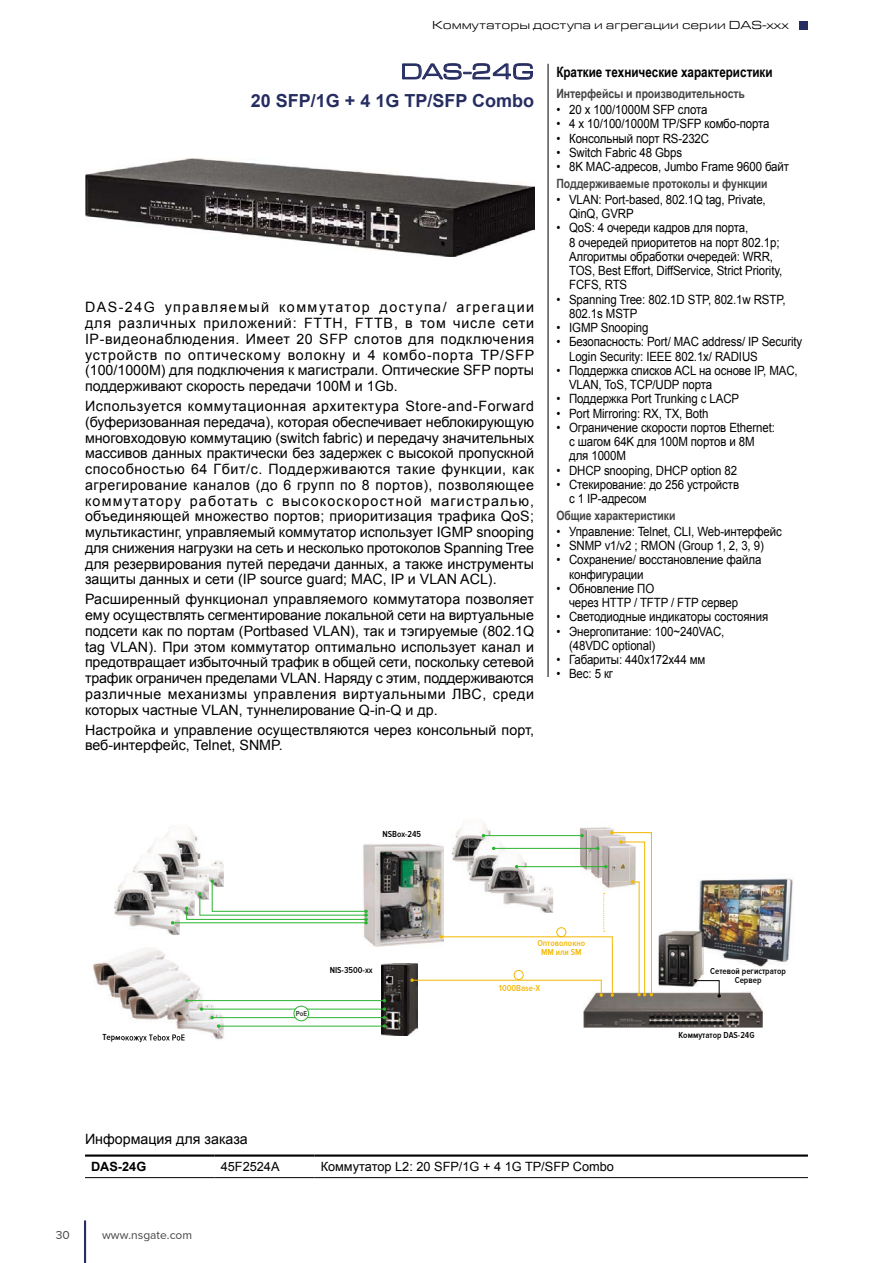
<style>
.page{position:relative;width:893px;height:1263px;background:#fff}
.page>*{position:absolute;margin:0;border:0;box-sizing:border-box;transform-origin:0 0}
.t1{font:22.5px "Eurostile Ext";color:#262d61}
.t2{font:700 18px "Arial";color:#262d61}
.t3{font:14.25px/15.8px "Arial";color:#000;text-align:justify}
.t4{font:700 14.25px "Arial Narrow";color:#000}
.t5{font:12.75px/14.2px "Arial";letter-spacing:-.01em;color:#000;scale:.9 1}
.t6{font:700 12.75px "Arial Narrow";letter-spacing:-.005em;color:#454545}
.t7{font:12.75px "Arial";letter-spacing:-.01em;color:#000}
.t8{font:700 12.75px "Arial";color:#000}
.t9{font:12px "Eurostile Ext";color:#000}
.t10{font:12px "Proxima Nova";color:#454545}
.t11{font:600 9px/9px "Proxima Nova Cond";color:#000;text-align:center}
.t12{font:600 9px/9px "Proxima Nova Cond";color:#f3b800;text-align:center}
.t13{font:700 7.5px "Proxima Nova Cond";color:#454545}
</style>
<div class="page">
<hr style="left:84px;top:1220px;width:2px;height:43px;background:#262d61">
<div style="left:800px;top:21px;width:8px;height:8px;background:#262d61"></div>
<img style="left:381px;top:963px;width:36px;height:73px">
<img style="left:698px;top:878px;width:95px;height:91px">
<img style="left:658px;top:930px;width:45px;height:57px">
<img style="left:697px;top:929px;width:6px;height:40px">
<img style="left:583px;top:992px;width:180px;height:36px">
<svg style="left:694px;top:979px;width:27px;height:19px"></svg>
<img style="left:363px;top:844px;width:47px;height:103px">
<img style="left:164px;top:828px;width:60px;height:51px">
<img style="left:458px;top:822px;width:33px;height:9px">
<img style="left:147px;top:845px;width:6px;height:8px">
<img style="left:164px;top:837px;width:45px;height:42px">
<img style="left:132px;top:862px;width:53px;height:53px">
<img style="left:143px;top:862px;width:42px;height:38px">
<img style="left:158px;top:853px;width:37px;height:34px">
<img style="left:114px;top:881px;width:66px;height:54px">
<img style="left:129px;top:873px;width:51px;height:43px">
<img style="left:143px;top:873px;width:37px;height:27px">
<img style="left:158px;top:873px;width:22px;height:14px">
<hr style="left:173px;top:922px;width:193px;height:1px;background:#29b42f">
<svg style="left:185px;top:879px;width:183px;height:45px"></svg>
<img style="left:580px;top:827px;width:34px;height:4px">
<img style="left:587px;top:830px;width:27px;height:1px">
<img style="left:93px;top:948px;width:72px;height:38px">
<img style="left:103px;top:956px;width:76px;height:41px">
<img style="left:114px;top:967px;width:75px;height:42px">
<img style="left:139px;top:1001px;width:88px;height:42px">
<img style="left:124px;top:1036px;width:61px;height:6px">
<img style="left:139px;top:1001px;width:79px;height:35px">
<img style="left:139px;top:1034px;width:46px;height:2px">
<img style="left:131px;top:982px;width:75px;height:43px">
<img style="left:124px;top:977px;width:68px;height:35px">
<hr style="left:219px;top:1026px;width:165px;height:1px;background:#29b42f">
<hr style="left:212px;top:1017px;width:172px;height:1px;background:#29b42f">
<svg style="left:210px;top:1016px;width:10px;height:12px"></svg>
<hr style="left:202px;top:1009px;width:182px;height:1px;background:#29b42f">
<hr style="left:187px;top:1000px;width:197px;height:1px;background:#29b42f">
<svg style="left:383px;top:999px;width:3px;height:29px"></svg>
<div style="left:294px;top:1006px;width:15px;height:15px;background:#fff;border-radius:50%"></div>
<div style="left:293px;top:1006px;width:16px;height:15px;border:1px solid #29b42f;border-radius:50%"></div>
<svg style="left:410px;top:831px;width:243px;height:166px"></svg>
<svg style="left:402px;top:63px;width:131px;height:17px"></svg>
<hr style="left:548px;top:64px;width:1px;height:613px;background:#000">
<hr style="left:85px;top:1154px;width:130px;height:3px;background:#000">
<hr style="left:215px;top:1154px;width:100px;height:3px;background:#000">
<hr style="left:315px;top:1154px;width:493px;height:3px;background:#000">
<hr style="left:85px;top:1177px;width:130px;height:1px;background:#000">
<hr style="left:215px;top:1177px;width:100px;height:1px;background:#000">
<hr style="left:315px;top:1177px;width:493px;height:1px;background:#000">
<img style="left:85px;top:159px;width:449px;height:97px">
<p class="t9" style="left:432px;top:19px;width:358px">Коммутаторы доступа и агрегации серии DAS-xxx</p>
<h1 class="t1" style="left:401px;top:59px;width:135px">DAS-24G</h1>
<p class="t2" style="left:251px;top:89px;width:285px">20 SFP/1G + 4 1G TP/SFP Combo</p>
<p class="t3" style="left:85px;top:300px;width:451px">DAS-24G управляемый коммутатор доступа/ агрегации для различных приложений: FTTH, FTTB, в том числе сети IP-видеонаблюдения. Имеет 20 SFP слотов для подключения устройств по оптическому волокну и 4 комбо-порта TP/SFP (100/1000M) для подключения к магистрали. Оптические SFP порты поддерживают скорость передачи 100M и 1Gb.</p>
<p class="t3" style="left:85px;top:398px;width:451px">Используется коммутационная архитектура Store-and-Forward (буферизованная передача), которая обеспечивает неблокирующую многовходовую коммутацию (switch fabric) и передачу значительных массивов данных практически без задержек с высокой пропускной способностью 64 Гбит/с. Поддерживаются такие функции, как агрегирование каналов (до 6 групп по 8 портов), позволяющее коммутатору работать с высокоскоростной магистралью, объединяющей множество портов; приоритизация трафика QoS; мультикастинг, управляемый коммутатор использует IGMP snooping для снижения нагрузки на сеть и несколько протоколов Spanning Tree для резервирования путей передачи данных, а также инструменты защиты данных и сети (IP source guard; MAC, IP и VLAN ACL).</p>
<p class="t3" style="left:85px;top:591px;width:451px">Расширенный функционал управляемого коммутатора позволяет ему осуществлять сегментирование локальной сети на виртуальные подсети как по портам (Portbased VLAN), так и тэгируемые (802.1Q tag VLAN). При этом коммутатор оптимально использует канал и предотвращает избыточный трафик в общей сети, поскольку сетевой трафик ограничен пределами VLAN. Наряду с этим, поддерживаются различные механизмы управления виртуальными ЛВС, среди которых частные VLAN, туннелирование Q-in-Q и др.</p>
<p class="t3" style="left:85px;top:722px;width:450px">Настройка и управление осуществляются через консольный порт, веб-интерфейс, Telnet, SNMP.</p>
<p class="t4" style="left:556px;top:61px;width:218px">Краткие технические характеристики</p>
<p class="t6" style="left:556px;top:84px;width:190px">Интерфейсы и производительность</p>
<p class="t5" style="left:556px;top:103px;width:169px">• 20 x 100/1000M SFP слота</p>
<p class="t5" style="left:556px;top:117px;width:238px">• 4 x 10/100/1000M TP/SFP комбо-порта</p>
<p class="t5" style="left:556px;top:131px;width:171px">• Консольный порт RS-232C</p>
<p class="t5" style="left:556px;top:145px;width:141px">• Switch Fabric 48 Gbps</p>
<p class="t5" style="left:556px;top:160px;width:260px">• 8K MAC-адресов, Jumbo Frame 9600 байт</p>
<p class="t6" style="left:556px;top:173px;width:213px">Поддерживаемые протоколы и функции</p>
<p class="t5" style="left:569px;top:192px;width:220px;text-indent:-13px">• VLAN: Port-based, 802.1Q tag, Private,<br>QinQ, GVRP</p>
<p class="t5" style="left:569px;top:221px;width:238px;text-indent:-13px">• QoS: 4 очереди кадров для порта,<br>8 очередей приоритетов на порт 802.1p; Алгоритмы обработки очередей: WRR, TOS, Best Effort, DiffService, Strict Priority, FCFS, RTS</p>
<p class="t5" style="left:569px;top:292px;width:242px;text-indent:-13px">• Spanning Tree: 802.1D STP, 802.1w RSTP,<br>802.1s MSTP</p>
<p class="t5" style="left:556px;top:321px;width:104px">• IGMP Snooping</p>
<p class="t5" style="left:569px;top:335px;width:261px;text-indent:-13px">• Безопасность: Port/ MAC address/ IP Security<br>Login Security: IEEE 802.1x/ RADIUS</p>
<p class="t5" style="left:569px;top:363px;width:256px;text-indent:-13px">• Поддержка списков ACL на основе IP, MAC,<br>VLAN, ToS, TCP/UDP порта</p>
<p class="t5" style="left:556px;top:392px;width:205px">• Поддержка Port Trunking с LACP</p>
<p class="t5" style="left:556px;top:406px;width:171px">• Port Mirroring: RX, TX, Both</p>
<p class="t5" style="left:569px;top:420px;width:230px;text-indent:-13px">• Ограничение скорости портов Ethernet: с шагом 64K для 100M портов и 8M для 1000M</p>
<p class="t5" style="left:556px;top:463px;width:202px">• DHCP snooping, DHCP option 82</p>
<p class="t5" style="left:569px;top:477px;width:190px;text-indent:-13px">• Стекирование: до 256 устройств с 1 IP-адресом</p>
<p class="t6" style="left:556px;top:505px;width:121px">Общие характеристики</p>
<p class="t5" style="left:556px;top:524px;width:252px">• Управление: Telnet, CLI, Web-интерфейс</p>
<p class="t5" style="left:556px;top:539px;width:232px">• SNMP v1/v2 ; RMON (Group 1, 2, 3, 9)</p>
<p class="t5" style="left:569px;top:553px;width:215px;text-indent:-13px">• Сохранение/ восстановление файла конфигурации</p>
<p class="t5" style="left:569px;top:581px;width:189px;text-indent:-13px">• Обновление ПО<br>через HTTP / TFTP / FTP сервер</p>
<p class="t5" style="left:556px;top:610px;width:237px">• Светодиодные индикаторы состояния</p>
<p class="t5" style="left:569px;top:624px;width:174px;text-indent:-13px">• Энергопитание: 100~240VAC, (48VDC optional)</p>
<p class="t5" style="left:556px;top:653px;width:167px">• Габариты: 440x172x44 мм</p>
<p class="t5" style="left:556px;top:667px;width:65px">• Вес: 5 кг</p>
<p class="t11" style="left:382px;top:830px;width:40px">NSBox-245</p>
<p class="t13" style="left:296px;top:1009px;width:13px">PoE</p>
<p class="t11" style="left:330px;top:966px;width:44px">NIS-3500-xx</p>
<p class="t12" style="left:537px;top:938px;width:49px">Оптоволокно<br>ММ или SM</p>
<p class="t12" style="left:499px;top:983px;width:43px">1000Base-X</p>
<p class="t3" style="left:85px;top:1131px;width:164px">Информация для заказа</p>
<p class="t8" style="left:91px;top:1158px;width:57px">DAS-24G</p>
<p class="t7" style="left:221px;top:1158px;width:60px">45F2524A</p>
<p class="t7" style="left:321px;top:1158px;width:295px">Коммутатор L2: 20 SFP/1G + 4 1G TP/SFP Combo</p>
<p class="t10" style="left:56px;top:1228px;width:16px">30</p>
<p class="t10" style="left:102px;top:1228px;width:92px">www.nsgate.com</p>
<p class="t11" style="left:710px;top:967px;width:77px">Сетевой регистратор<br>Сервер</p>
<p class="t11" style="left:678px;top:1031px;width:78px">Коммутатор DAS-24G</p>
</div>
